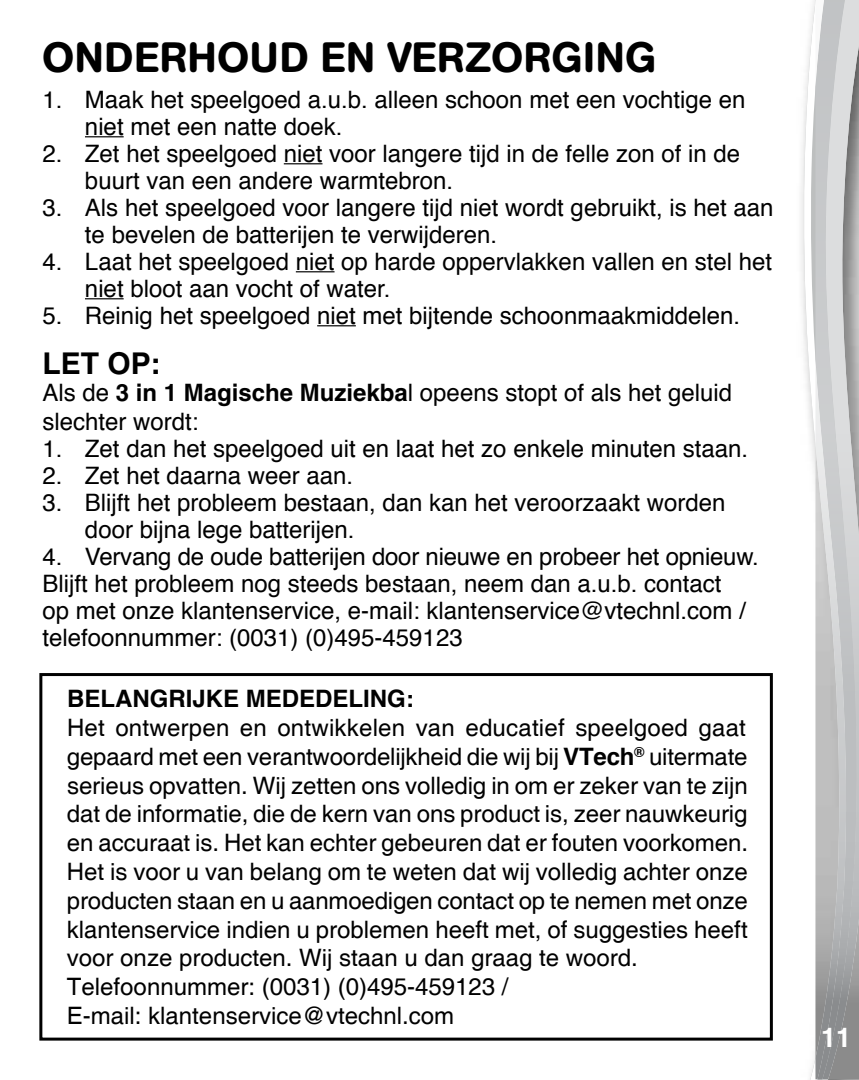
<style>
.page{position:relative;width:859px;height:1080px;background:#fff}
.page>*{position:absolute;margin:0;border:0;box-sizing:border-box;transform-origin:0 0}
.t1{font:500 42px "AG Book Rounded";letter-spacing:.02em;color:#000}
.t2{font:700 30px "Helvetica";color:#000}
.t3{font:700 27px "Helvetica";color:#fff}
.t4{font:24px/27px "Helvetica";color:#000}
.t5{font:24px/28.8px "Helvetica";color:#010101}
.t6{font:700 24px "Helvetica";color:#010101}
.s1{font-weight:700}
</style>
<div class="page">
<svg style="left:803px;top:0;width:12px;height:1080px"></svg>
<svg style="left:815px;top:1079px;width:13px;height:1px"></svg>
<img style="left:858px;top:0;width:1px;height:1079px">
<img style="left:848px;top:0;width:10px;height:1079px">
<img style="left:815px;top:0;width:33px;height:1079px">
<hr style="left:85px;top:136px;width:39px;height:1px;background:#000">
<hr style="left:284px;top:163px;width:38px;height:1px;background:#000">
<hr style="left:296px;top:271px;width:39px;height:1px;background:#000">
<hr style="left:85px;top:298px;width:39px;height:1px;background:#000">
<hr style="left:317px;top:325px;width:39px;height:1px;background:#000">
<div style="left:39px;top:673px;width:734px;height:368px;border:3px solid #010101"></div>
<h1 class="t1" style="left:42px;top:33px;width:615px">ONDERHOUD EN VERZORGING</h1>
<p class="t4" style="left:85px;top:87px;width:662px;text-indent:-43px">1. Maak het speelgoed a.u.b. alleen schoon met een vochtige en niet met een natte doek.</p>
<p class="t4" style="left:85px;top:141px;width:657px;text-indent:-43px">2. Zet het speelgoed niet voor langere tijd in de felle zon of in de buurt van een andere warmtebron.</p>
<p class="t4" style="left:85px;top:195px;width:690px;text-indent:-43px">3. Als het speelgoed voor langere tijd niet wordt gebruikt, is het aan te bevelen de batterijen te verwijderen.</p>
<p class="t4" style="left:85px;top:249px;width:689px;text-indent:-43px">4. Laat het speelgoed niet op harde oppervlakken vallen en stel het niet bloot aan vocht of water.</p>
<p class="t4" style="left:42px;top:303px;width:699px">5. Reinig het speelgoed niet met bijtende schoonmaakmiddelen.</p>
<p class="t2" style="left:42px;top:346px;width:120px">LET OP:</p>
<p class="t4" style="left:42px;top:379px;width:691px;line-height:28.8px">Als de <span class="s1">3 in 1 Magische Muziekba</span>l opeens stopt of als het geluid slechter wordt:</p>
<p class="t4" style="left:42px;top:436px;width:707px">1. Zet dan het speelgoed uit en laat het zo enkele minuten staan.</p>
<p class="t4" style="left:42px;top:463px;width:312px">2. Zet het daarna weer aan.</p>
<p class="t4" style="left:85px;top:490px;width:642px;text-indent:-43px">3. Blijft het probleem bestaan, dan kan het veroorzaakt worden door bijna lege batterijen.</p>
<p class="t4" style="left:42px;top:544px;width:718px">4. Vervang de oude batterijen door nieuwe en probeer het opnieuw.<br>Blijft het probleem nog steeds bestaan, neem dan a.u.b. contact<br>op met onze klantenservice, e-mail: klantenservice@vtechnl.com / telefoonnummer: (0031) (0)495-459123</p>
<p class="t6" style="left:67px;top:679px;width:348px">BELANGRIJKE MEDEDELING:</p>
<p class="t5" style="left:67px;top:714px;width:683px">Het ontwerpen en ontwikkelen van educatief speelgoed gaat gepaard met een verantwoordelijkheid die wij bij <span class="s1">VTech</span><sup>®</sup> uitermate serieus opvatten. Wij zetten ons volledig in om er zeker van te zijn dat de informatie, die de kern van ons product is, zeer nauwkeurig en accuraat is. Het kan echter gebeuren dat er fouten voorkomen.<br>Het is voor u van belang om te weten dat wij volledig achter onze producten staan en u aanmoedigen contact op te nemen met onze klantenservice indien u problemen heeft met, of suggesties heeft voor onze producten. Wij staan u dan graag te woord.<br>Telefoonnummer: (0031) (0)495-459123 /<br>E-mail: klantenservice@vtechnl.com</p>
<p class="t3" style="left:821px;top:1021px;width:32px">11</p>
</div>
